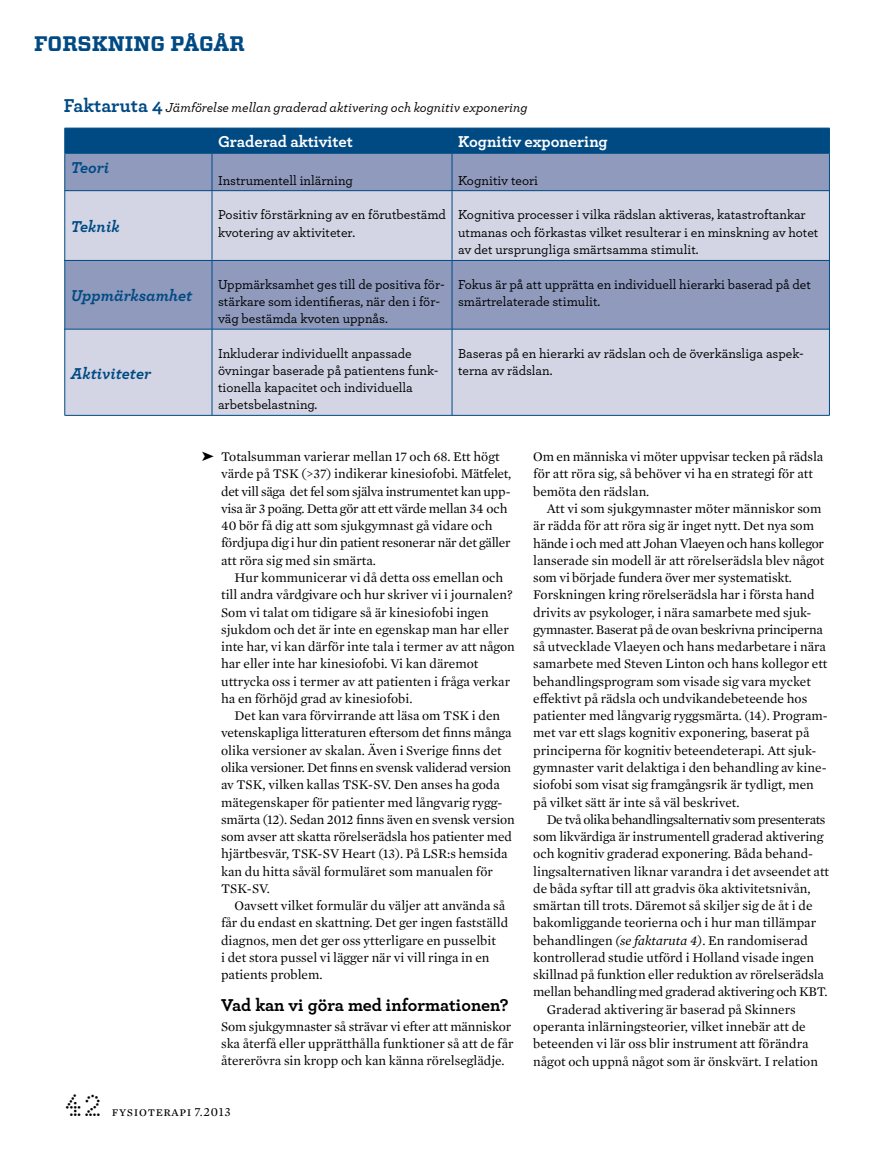
<style>
.page{position:relative;width:893px;height:1149px;background:#fff}
.page>*{position:absolute;margin:0;border:0;box-sizing:border-box;transform-origin:0 0}
.t1{font:30px "Numbers Dividend";color:#000}
.t2{font:700 21px "Vitesse";color:#004a84}
.t3{font:700 18px "Archer";letter-spacing:-.005em;color:#000}
.t4{font:700 16.5px "Archer";color:#fff}
.t5{font:italic 700 16.5px "Archer";color:#004a84}
.t6{font:13.5px/17.2px "Mercury Text G1";color:#000}
.t7{font:500 13.5px/17.2px "Archer";color:#000}
.t8{font:13.5px/17.2px "Mercury Text G1";letter-spacing:-.02em;color:#000}
.t9{font:italic 500 13.5px "Archer";color:#000}
.t10{font:13.5px "Mercury Text G1";letter-spacing:-.03em;color:#000}
.t11{font:13.5px "Mercury Text G1";letter-spacing:.05em;color:#000}
.s1{font-weight:700;font-style:normal;font-size:19.5px;color:#004a84}
.s2{font-style:italic}
.s3{font-size:12.75px}
</style>
<div class="page">
<div style="left:66px;top:154px;width:763px;height:36px;background:#8f9abc"></div>
<svg style="left:66px;top:191px;width:763px;height:224px;background:#bdc2d7"></svg>
<div style="left:65px;top:128px;width:765px;height:25px;background:#004a84"></div>
<hr style="left:65px;top:153px;width:147px;height:1px;background:#004a84">
<hr style="left:65px;top:153px;width:1px;height:38px;background:#004a84">
<hr style="left:212px;top:153px;width:240px;height:1px;background:#004a84">
<hr style="left:212px;top:153px;width:1px;height:38px;background:#004a84">
<hr style="left:452px;top:153px;width:378px;height:1px;background:#004a84">
<hr style="left:452px;top:153px;width:1px;height:38px;background:#004a84">
<hr style="left:829px;top:153px;width:1px;height:38px;background:#004a84">
<hr style="left:65px;top:191px;width:1px;height:69px;background:#004a84">
<hr style="left:212px;top:191px;width:1px;height:69px;background:#004a84">
<hr style="left:452px;top:191px;width:1px;height:69px;background:#004a84">
<hr style="left:829px;top:191px;width:1px;height:69px;background:#004a84">
<hr style="left:65px;top:260px;width:1px;height:69px;background:#004a84">
<hr style="left:212px;top:260px;width:1px;height:69px;background:#004a84">
<hr style="left:452px;top:260px;width:1px;height:69px;background:#004a84">
<hr style="left:829px;top:260px;width:1px;height:69px;background:#004a84">
<hr style="left:65px;top:329px;width:1px;height:86px;background:#004a84">
<hr style="left:212px;top:329px;width:1px;height:86px;background:#004a84">
<hr style="left:452px;top:329px;width:1px;height:86px;background:#004a84">
<hr style="left:829px;top:329px;width:1px;height:86px;background:#004a84">
<hr style="left:65px;top:415px;width:147px;height:1px;background:#004a84">
<hr style="left:212px;top:415px;width:240px;height:1px;background:#004a84">
<hr style="left:452px;top:415px;width:378px;height:1px;background:#004a84">
<hr style="left:65px;top:190px;width:764px;height:1px;background:#004a84">
<hr style="left:64px;top:260px;width:765px;height:1px;background:#004a84">
<hr style="left:64px;top:329px;width:766px;height:1px;background:#004a84">
<h2 class="t2" style="left:34px;top:29px;width:212px">FORSKNING PÅGÅR</h2>
<p class="t9" style="left:64px;top:97px;width:465px"><span class="s1">Faktaruta 4</span> Jämförelse mellan graderad aktivering och kognitiv exponering</p>
<p class="t5" style="left:71px;top:154px;width:40px">Teori</p>
<p class="t4" style="left:218px;top:129px;width:136px">Graderad aktivitet</p>
<p class="t4" style="left:458px;top:129px;width:151px">Kognitiv exponering</p>
<p class="t7" style="left:218px;top:171px;width:136px">Instrumentell inlärning</p>
<p class="t7" style="left:458px;top:171px;width:82px">Kognitiv teori</p>
<p class="t5" style="left:71px;top:213px;width:50px">Teknik</p>
<p class="t7" style="left:218px;top:205px;width:229px">Positiv förstärkning av en förutbestämd kvotering av aktiviteter.</p>
<p class="t7" style="left:458px;top:205px;width:362px">Kognitiva processer i vilka rädslan aktiveras, katastroftankar utmanas och förkastas vilket resulterar i en minskning av hotet av det ursprungliga smärtsamma stimulit.</p>
<p class="t5" style="left:71px;top:282px;width:123px">Uppmärksamhet</p>
<p class="t7" style="left:218px;top:274px;width:228px">Uppmärksamhet ges till de positiva för&shy;stärkare som identifieras, när den i för&shy;väg bestämda kvoten uppnås.</p>
<p class="t7" style="left:458px;top:274px;width:354px">Fokus är på att upprätta en individuell hierarki baserad på det smärtrelaterade stimulit.</p>
<p class="t5" style="left:71px;top:360px;width:82px">Aktiviteter</p>
<p class="t7" style="left:218px;top:343px;width:222px">Inkluderar individuellt anpassade övningar baserade på patientens funk&shy;tionella kapacitet och individuella arbetsbelastning.</p>
<p class="t7" style="left:458px;top:343px;width:347px">Baseras på en hierarki av rädslan och de överkänsliga aspek&shy;terna av rädslan.</p>
<p class="t8" style="left:221px;top:447px;width:292px;text-indent:-19px">➤ Totalsumman varierar mellan 17 och 68. Ett högt värde på TSK (&gt;37) indikerar kinesiofobi. Mätfelet, det vill säga det fel som själva instrumentet kan upp&shy;visa är 3 poäng. Detta gör att ett värde mellan 34 och 40 bör få dig att som sjukgymnast gå vidare och fördjupa dig i hur din patient resonerar när det gäller att röra sig med sin smärta.</p>
<p class="t6" style="left:221px;top:568px;width:295px;text-indent:14px">Hur kommunicerar vi då detta oss emellan och till andra vårdgivare och hur skriver vi i journalen?<br>Som vi talat om tidigare så är kinesiofobi ingen sjukdom och det är inte en egenskap man har eller inte har, vi kan därför inte tala i termer av att någon har eller inte har kinesiofobi. Vi kan däremot uttrycka oss i termer av att patienten i fråga verkar ha en förhöjd grad av kinesiofobi.</p>
<p class="t6" style="left:221px;top:706px;width:295px;text-indent:14px">Det kan vara förvirrande att läsa om TSK i den vetenskapliga litteraturen eftersom det finns många olika versioner av skalan. Även i Sverige finns det olika versioner. Det finns en svensk validerad version av TSK, vilken kallas TSK-SV. Den anses ha goda mätegenskaper för patienter med långvarig rygg&shy;smärta (12). Sedan 2012 finns även en svensk version som avser att skatta rörelserädsla hos patienter med hjärtbesvär, TSK-SV Heart (13). På LSR:s hemsida kan du hitta såväl formuläret som manualen för TSK-SV.</p>
<p class="t6" style="left:221px;top:896px;width:289px;text-indent:14px">Oavsett vilket formulär du väljer att använda så får du endast en skattning. Det ger ingen fastställd diagnos, men det ger oss ytterligare en pusselbit<br>i det stora pussel vi lägger när vi vill ringa in en patients problem.</p>
<h3 class="t3" style="left:221px;top:990px;width:289px">Vad kan vi göra med informationen?</h3>
<p class="t6" style="left:221px;top:1016px;width:294px">Som sjukgymnaster så strävar vi efter att människor ska återfå eller upprätthålla funktioner så att de får återerövra sin kropp och kan känna rörelseglädje.</p>
<p class="t6" style="left:533px;top:447px;width:291px">Om en människa vi möter uppvisar tecken på rädsla för att röra sig, så behöver vi ha en strategi för att bemöta den rädslan.</p>
<p class="t6" style="left:533px;top:499px;width:296px;text-indent:14px">Att vi som sjukgymnaster möter människor som är rädda för att röra sig är inget nytt. Det nya som hände i och med att Johan Vlaeyen och hans kollegor lanserade sin modell är att rörelserädsla blev något som vi började fundera över mer systematiskt.<br>Forskningen kring rörelserädsla har i första hand drivits av psykologer, i nära samarbete med sjuk&shy;gymnaster. Baserat på de ovan beskrivna principerna så utvecklade Vlaeyen och hans medarbetare i nära samarbete med Steven Linton och hans kollegor ett behandlingsprogram som visade sig vara mycket effektivt på rädsla och undvikandebeteende hos patienter med långvarig ryggsmärta. (14). Program&shy;met var ett slags kognitiv exponering, baserat på principerna för kognitiv beteendeterapi. Att sjuk&shy;gymnaster varit delaktiga i den behandling av kine&shy;siofobi som visat sig framgångsrik är tydligt, men på vilket sätt är inte så väl beskrivet.</p>
<p class="t10" style="left:547px;top:809px;width:280px">De två olika behandlingsalternativ som presenterats</p>
<p class="t6" style="left:533px;top:827px;width:292px">som likvärdiga är instrumentell graderad aktivering</p>
<p class="t6" style="left:533px;top:844px;width:281px">och kognitiv graderad exponering. Båda behand-</p>
<p class="t6" style="left:533px;top:861px;width:297px">lingsalternativen liknar varandra i det avseendet att</p>
<p class="t6" style="left:533px;top:878px;width:279px">de båda syftar till att gradvis öka aktivitetsnivån,</p>
<p class="t6" style="left:533px;top:896px;width:281px">smärtan till trots. Däremot så skiljer sig de åt i de</p>
<p class="t6" style="left:533px;top:913px;width:284px">bakomliggande teorierna och i hur man tillämpar</p>
<p class="t6" style="left:533px;top:930px;width:276px">behandlingen <span class="s2">(se faktaruta 4)</span>. En randomiserad</p>
<p class="t6" style="left:533px;top:947px;width:282px">kontrollerad studie utförd i Holland visade ingen</p>
<p class="t6" style="left:533px;top:965px;width:292px">skillnad på funktion eller reduktion av rörelserädsla</p>
<p class="t8" style="left:533px;top:982px;width:296px">mellan behandling med graderad aktivering och KBT.</p>
<p class="t6" style="left:547px;top:999px;width:250px">Graderad aktivering är baserad på Skinners</p>
<p class="t6" style="left:533px;top:1016px;width:274px">operanta inlärningsteorier, vilket innebär att de</p>
<p class="t6" style="left:533px;top:1034px;width:277px">beteenden vi lär oss blir instrument att förändra</p>
<p class="t6" style="left:533px;top:1051px;width:286px">något och uppnå något som är önskvärt. I relation</p>
<h1 class="t1" style="left:64px;top:1091px;width:41px">42</h1>
<p class="t11" style="left:112px;top:1101px;width:120px">fysioterapi <span class="s3">7.2013</span></p>
</div>
